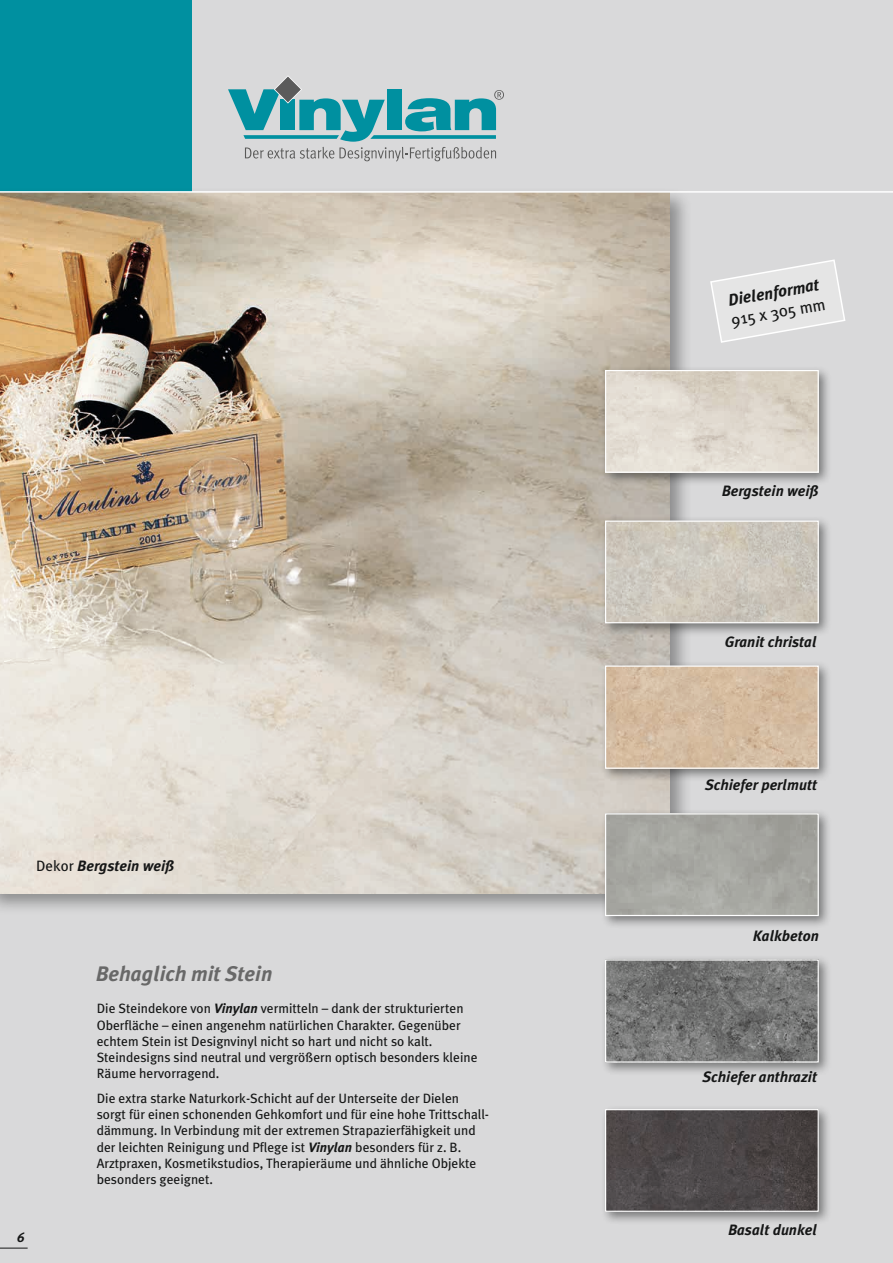
<style>
.page{position:relative;width:893px;height:1263px;background:#d9d9da}
.page>*{position:absolute;margin:0;border:0;box-sizing:border-box;transform-origin:0 0}
.t1{font:italic 700 21px "Meta Plus";color:#686868}
.t2{font:italic 700 16.5px "Meta Plus";color:#151616}
.t3{font:16.5px "Meta Plus";color:#151616}
.t4{font:italic 700 15px "Meta Plus";color:#151616}
.t5{font:13.5px/16.2px "Meta Plus";color:#151616}
.t6{font:italic 700 13.5px "Meta Plus";color:#151616}
.s1{font-weight:400;font-style:normal}
.s2{font-weight:700;font-style:italic}
</style>
<div class="page">
<div style="left:0;top:0;width:191px;height:191px;background:#0090a0"></div>
<svg style="left:0;top:1248px;width:28px;height:1px"></svg>
<svg style="left:228px;top:76px;width:276px;height:85px"></svg>
<div style="left:0;top:186px;width:693px;height:729px;background:#151616;opacity:.4"></div>
<img style="left:0;top:193px;width:670px;height:700px">
<div style="left:600px;top:516px;width:232px;height:121px;background:#151616;opacity:.5"></div>
<img style="left:607px;top:522px;width:210px;height:99px">
<div style="left:605px;top:520px;width:214px;height:103px;border:1px solid #fff"></div>
<div style="left:600px;top:661px;width:232px;height:121px;background:#151616;opacity:.5"></div>
<img style="left:607px;top:667px;width:210px;height:100px">
<div style="left:605px;top:665px;width:214px;height:104px;border:1px solid #fff"></div>
<div style="left:600px;top:365px;width:232px;height:121px;background:#151616;opacity:.5"></div>
<img style="left:607px;top:372px;width:210px;height:99px">
<div style="left:605px;top:370px;width:214px;height:103px;border:1px solid #fff"></div>
<div style="left:600px;top:808px;width:232px;height:121px;background:#151616;opacity:.5"></div>
<img style="left:607px;top:815px;width:210px;height:99px">
<div style="left:605px;top:813px;width:214px;height:103px;border:1px solid #fff"></div>
<div style="left:600px;top:1104px;width:232px;height:121px;background:#151616;opacity:.5"></div>
<img style="left:607px;top:1111px;width:210px;height:99px">
<div style="left:605px;top:1109px;width:214px;height:103px;border:1px solid #fff"></div>
<div style="left:600px;top:955px;width:232px;height:121px;background:#151616;opacity:.5"></div>
<img style="left:607px;top:961px;width:210px;height:99px">
<div style="left:605px;top:959px;width:214px;height:103px;border:1px solid #fff"></div>
<svg style="left:710px;top:259px;width:136px;height:84px"></svg>
<hr style="left:0;top:191px;width:893px;height:2px;background:#fff">
<p class="t4" style="left:36px;top:857px;width:140px"><span class="s1">Dekor</span> Bergstein weiß</p>
<p class="t6" style="left:17px;top:1229px;width:9px">6</p>
<h1 class="t1" style="left:96px;top:961px;width:178px">Behaglich mit Stein</h1>
<p class="t5" style="left:97px;top:1000px;width:382px">Die Steindekore von <span class="s2">Vinylan</span> vermitteln – dank der strukturierten Oberfläche – einen angenehm natürlichen Charakter. Gegenüber echtem Stein ist Designvinyl nicht so hart und nicht so kalt.<br>Steindesigns sind neutral und vergrößern optisch besonders kleine Räume hervorragend.</p>
<p class="t5" style="left:97px;top:1090px;width:394px">Die extra starke Naturkork-Schicht auf der Unterseite der Dielen sorgt für einen schonenden Gehkomfort und für eine hohe Trittschall&shy;dämmung. In Verbindung mit der extremen Strapazierfähigkeit und der leichten Reinigung und Pflege ist <span class="s2">Vinylan</span> besonders für z. B.<br>Arztpraxen, Kosmetikstudios, Therapieräume und ähnliche Objekte besonders geeignet.</p>
<p class="t2" style="left:726px;top:291px;width:94px;rotate:-10deg">Dielenformat</p>
<p class="t3" style="left:730px;top:311px;width:97px;rotate:-10deg">915 x 305 mm</p>
<p class="t4" style="left:722px;top:483px;width:99px">Bergstein weiß</p>
<p class="t4" style="left:725px;top:633px;width:93px">Granit christal</p>
<p class="t4" style="left:705px;top:776px;width:113px">Schiefer perlmutt</p>
<p class="t4" style="left:753px;top:927px;width:68px">Kalkbeton</p>
<p class="t4" style="left:702px;top:1068px;width:116px">Schiefer anthrazit</p>
<p class="t4" style="left:728px;top:1221px;width:90px">Basalt dunkel</p>
</div>
